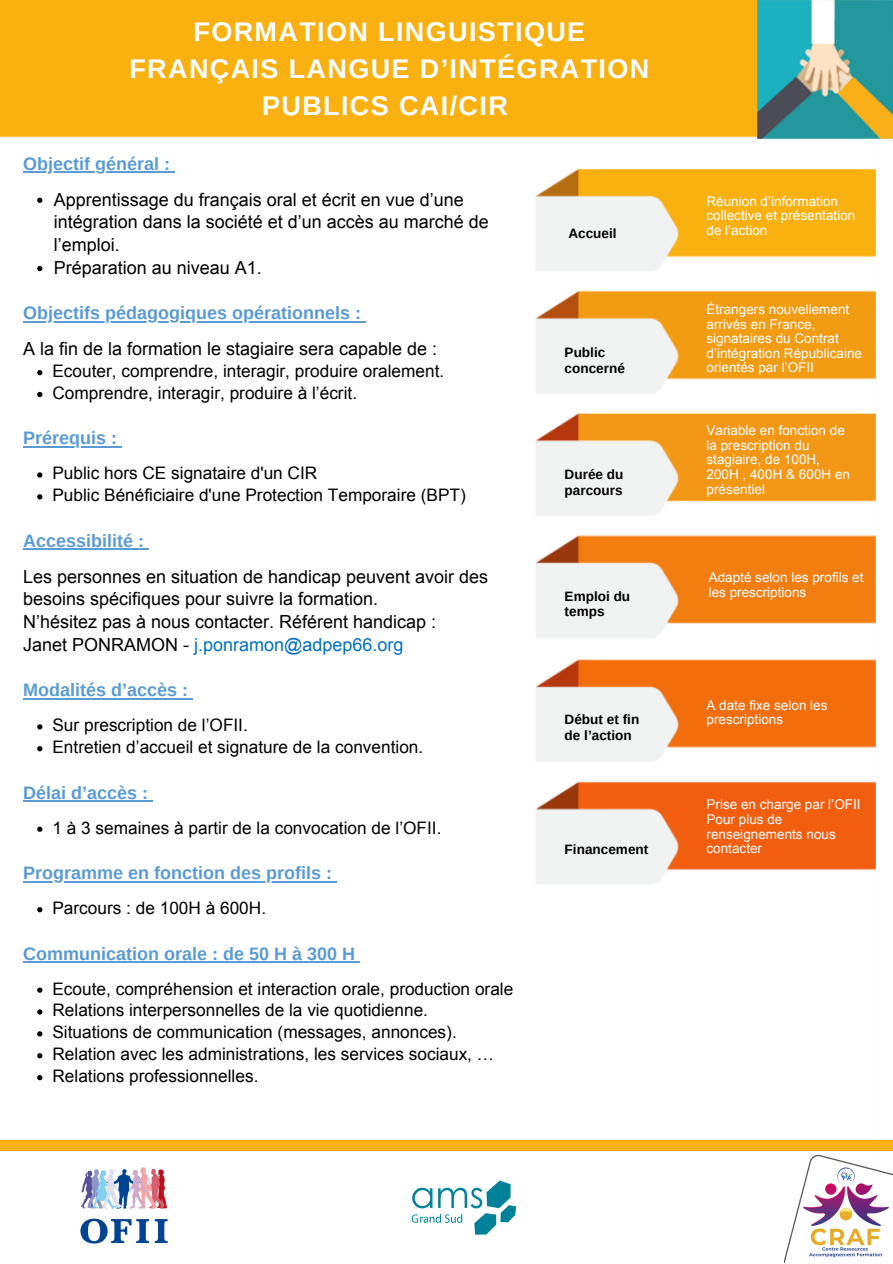
<style>
.page{position:relative;width:893px;height:1264px;background:#fff}
.page>*{position:absolute;margin:0;border:0;box-sizing:border-box;transform-origin:0 0}
.t1{font:700 27px/37px "Arimo";letter-spacing:.05em;color:#fff;text-align:center}
.t2{font:18px/22.8px "Arial";color:#000}
.t3{font:700 18px "Arimo";color:#5b9bd5}
.t4{font:17.25px/21.9px "Arial";color:#000}
.t5{font:13.5px/14.5px "Arial";color:#fff}
.t6{font:700 13.5px/15.8px "Arimo";color:#000}
.s1{color:#0070c0}
</style>
<div class="page">
<img style="left:0;top:0;width:875px;height:1235px">
<img style="left:757px;top:0;width:135px;height:138px">
<div style="left:0;top:1140px;width:892px;height:10px;background:#f9b111"></div>
<img style="left:401px;top:1171px;width:123px;height:64px">
<img style="left:81px;top:1167px;width:86px;height:76px">
<svg style="left:37px;top:198px;width:5px;height:5px"></svg>
<svg style="left:37px;top:266px;width:5px;height:5px"></svg>
<svg style="left:37px;top:370px;width:5px;height:5px"></svg>
<svg style="left:37px;top:392px;width:5px;height:5px"></svg>
<svg style="left:37px;top:472px;width:5px;height:5px"></svg>
<svg style="left:37px;top:494px;width:5px;height:5px"></svg>
<svg style="left:37px;top:724px;width:5px;height:5px"></svg>
<svg style="left:37px;top:746px;width:5px;height:5px"></svg>
<svg style="left:37px;top:826px;width:5px;height:5px"></svg>
<svg style="left:37px;top:907px;width:5px;height:5px"></svg>
<svg style="left:37px;top:987px;width:5px;height:5px"></svg>
<svg style="left:37px;top:1009px;width:5px;height:5px"></svg>
<svg style="left:37px;top:1031px;width:5px;height:5px"></svg>
<svg style="left:37px;top:1053px;width:5px;height:5px"></svg>
<svg style="left:37px;top:1074px;width:5px;height:6px"></svg>
<hr style="left:23px;top:171px;width:147px;height:2px;background:#5b9bd5">
<hr style="left:23px;top:321px;width:338px;height:2px;background:#5b9bd5">
<hr style="left:23px;top:446px;width:94px;height:2px;background:#5b9bd5">
<hr style="left:23px;top:548px;width:121px;height:2px;background:#5b9bd5">
<hr style="left:23px;top:698px;width:165px;height:1px;background:#5b9bd5">
<hr style="left:23px;top:800px;width:125px;height:2px;background:#5b9bd5">
<hr style="left:23px;top:880px;width:309px;height:2px;background:#5b9bd5">
<hr style="left:23px;top:961px;width:332px;height:2px;background:#5b9bd5">
<img style="left:784px;top:1154px;width:108px;height:107px">
<h1 class="t1" style="left:129px;top:13px;width:521px">FORMATION LINGUISTIQUE<br>FRANÇAIS LANGUE D’INTÉGRATION<br>PUBLICS CAI/CIR</h1>
<p class="t3" style="left:23px;top:153px;width:148px">Objectif général :</p>
<p class="t2" style="left:54px;top:188px;width:436px">Apprentissage du français oral et écrit en vue d’une intégration dans la société et d’un accès au marché de l’emploi.<br>Préparation au niveau A1.</p>
<p class="t3" style="left:23px;top:303px;width:339px">Objectifs pédagogiques opérationnels :</p>
<p class="t2" style="left:23px;top:337px;width:415px">A la fin de la formation le stagiaire sera capable de :</p>
<p class="t4" style="left:52px;top:360px;width:393px">Ecouter, comprendre, interagir, produire oralement.<br>Comprendre, interagir, produire à l’écrit.</p>
<p class="t3" style="left:23px;top:428px;width:95px">Prérequis :</p>
<p class="t4" style="left:52px;top:462px;width:415px">Public hors CE signataire d'un CIR<br>Public Bénéficiaire d'une Protection Temporaire (BPT)</p>
<p class="t3" style="left:23px;top:530px;width:122px">Accessibilité :</p>
<p class="t2" style="left:23px;top:565px;width:466px">Les personnes en situation de handicap peuvent avoir des besoins spécifiques pour suivre la formation.<br>N’hésitez pas à nous contacter. Référent handicap :<br>Janet PONRAMON - <span class="s1">j.ponramon@adpep66.org</span></p>
<p class="t3" style="left:23px;top:680px;width:166px">Modalités d’accès :</p>
<p class="t4" style="left:52px;top:714px;width:372px">Sur prescription de l’OFII.<br>Entretien d’accueil et signature de la convention.</p>
<p class="t3" style="left:23px;top:782px;width:126px">Délai d’accès :</p>
<p class="t4" style="left:52px;top:816px;width:390px">1 à 3 semaines à partir de la convocation de l’OFII.</p>
<p class="t3" style="left:23px;top:862px;width:310px">Programme en fonction des profils :</p>
<p class="t4" style="left:52px;top:897px;width:215px">Parcours : de 100H à 600H.</p>
<p class="t3" style="left:23px;top:943px;width:333px">Communication orale : de 50 H à 300 H</p>
<p class="t4" style="left:52px;top:977px;width:462px">Ecoute, compréhension et interaction orale, production orale Relations interpersonnelles de la vie quotidienne.<br>Situations de communication (messages, annonces).<br>Relation avec les administrations, les services sociaux, … Relations professionnelles.</p>
<p class="t5" style="left:706px;top:193px;width:150px">Réunion d’information collective et présentation</p>
<p class="t6" style="left:568px;top:225px;width:50px">Accueil</p>
<p class="t5" style="left:706px;top:223px;width:62px">de l’action</p>
<p class="t6" style="left:564px;top:344px;width:62px">Public concerné</p>
<p class="t6" style="left:564px;top:466px;width:60px">Durée du parcours</p>
<p class="t6" style="left:564px;top:588px;width:67px">Emploi du temps</p>
<p class="t6" style="left:564px;top:712px;width:76px">Début et fin de l’action</p>
<p class="t6" style="left:564px;top:841px;width:85px">Financement</p>
<p class="t5" style="left:706px;top:302px;width:157px">Étrangers nouvellement arrivés en France, signataires du Contrat d’intégration Républicaine orientés par l’OFII</p>
<p class="t5" style="left:706px;top:423px;width:145px">Variable en fonction de la prescription du stagiaire, de 100H,<br>200H , 400H &amp; 600H en présentiel</p>
<p class="t5" style="left:708px;top:570px;width:156px">Adapté selon les profils et les prescriptions</p>
<p class="t5" style="left:706px;top:697px;width:122px">A date fixe selon les prescriptions</p>
<p class="t5" style="left:706px;top:797px;width:156px">Prise en charge par l’OFII<br>Pour plus de renseignements nous contacter</p>
</div>
